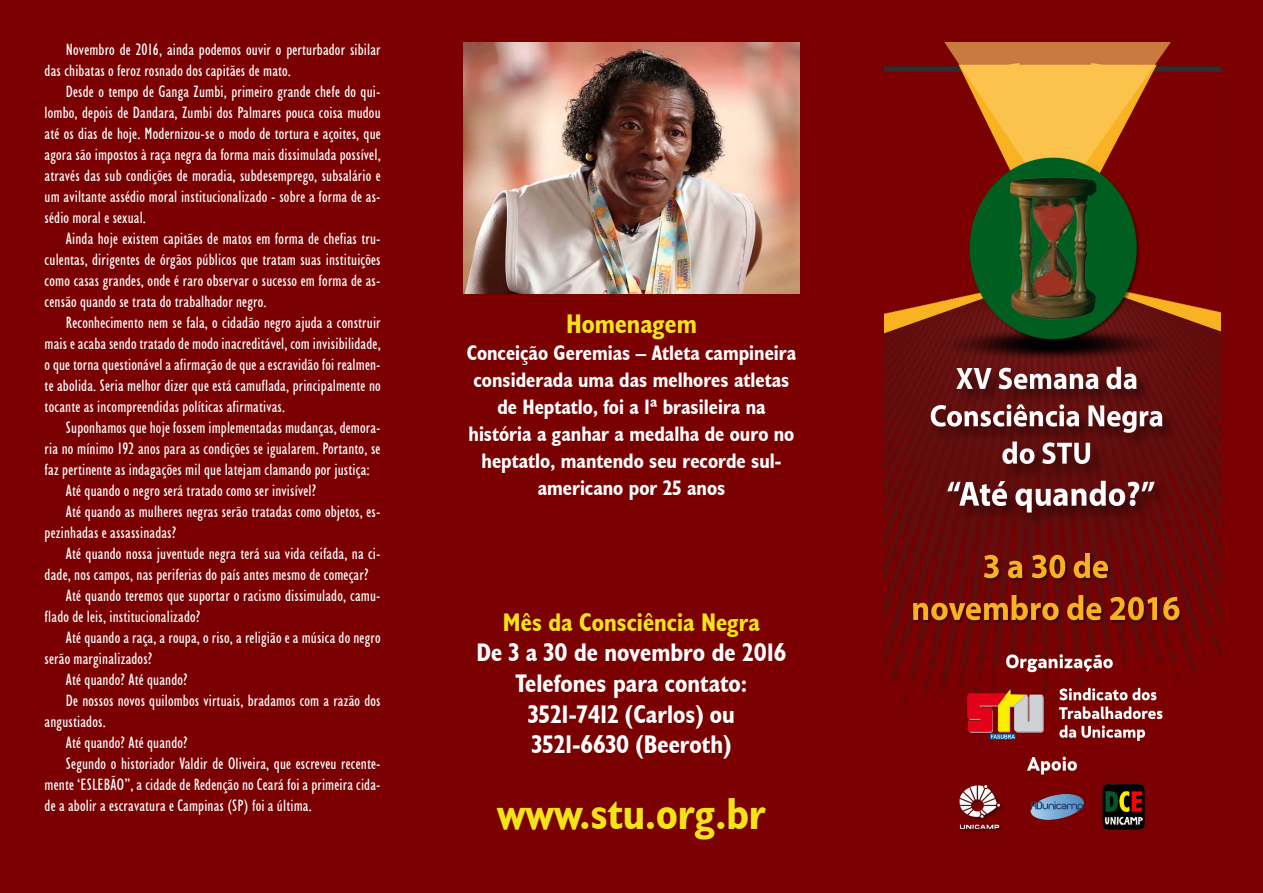
<style>
.page{position:relative;width:1263px;height:893px;background:#7b0002}
.page>*{position:absolute;margin:0;border:0;box-sizing:border-box;transform-origin:0 0}
.t1{font:700 condensed 45px "Humanist 521 BT";color:#f5e319}
.t2{font:700 condensed 27px "Humanist 521 BT";color:#f5e319}
.t3{font:700 condensed 25.5px "Humanist 521 BT";color:#fff}
.t4{font:700 condensed 25.5px "Humanist 521 BT";color:#f5e319}
.t5{font:700 condensed 21px/27px "Humanist 521 BT";color:#fff;text-align:center}
.t6{font:condensed 16.5px/21px "Humanist 521 BT";letter-spacing:.01em;color:#fff}
</style>
<div class="page">
<img style="left:463px;top:43px;width:336px;height:250px">
<img style="left:884px;top:43px;width:336px;height:807px">
<p class="t6" style="left:45px;top:39px;width:337px;text-indent:21px">Novembro de 2016, ainda podemos ouvir o perturbador sibilar das chibatas o feroz rosnado dos capitães de mato.</p>
<p class="t6" style="left:45px;top:81px;width:338px;text-align:justify;text-indent:21px">Desde o tempo de Ganga Zumbi, primeiro grande chefe do qui&shy;lombo, depois de Dandara, Zumbi dos Palmares pouca coisa mudou até os dias de hoje. Modernizou-se o modo de tortura e açoites, que agora são impostos à raça negra da forma mais dissimulada possível, através das sub condições de moradia, subdesemprego, subsalário e um aviltante assédio moral institucionalizado - sobre a forma de as&shy;sédio moral e sexual.</p>
<p class="t6" style="left:45px;top:228px;width:338px;text-align:justify;text-indent:21px">Ainda hoje existem capitães de matos em forma de chefias tru&shy;culentas, dirigentes de órgãos públicos que tratam suas instituições como casas grandes, onde é raro observar o sucesso em forma de as&shy;censão quando se trata do trabalhador negro.</p>
<p class="t6" style="left:45px;top:312px;width:338px;text-align:justify;text-indent:21px">Reconhecimento nem se fala, o cidadão negro ajuda a construir mais e acaba sendo tratado de modo inacreditável, com invisibilidade, o que torna questionável a afirmação de que a escravidão foi realmen&shy;te abolida. Seria melhor dizer que está camuflada, principalmente no tocante as incompreendidas políticas afirmativas.</p>
<p class="t6" style="left:45px;top:417px;width:337px;text-align:justify;text-indent:21px">Suponhamos que hoje fossem implementadas mudanças, demora&shy;ria no mínimo 192 anos para as condições se igualarem. Portanto, se faz pertinente as indagações mil que latejam clamando por justiça:</p>
<p class="t6" style="left:66px;top:480px;width:252px">Até quando o negro será tratado como ser invisível?</p>
<p class="t6" style="left:45px;top:501px;width:337px;text-indent:21px">Até quando as mulheres negras serão tratadas como objetos, es&shy;pezinhadas e assassinadas?</p>
<p class="t6" style="left:45px;top:543px;width:337px;text-indent:21px">Até quando nossa juventude negra terá sua vida ceifada, na ci&shy;dade, nos campos, nas periferias do país antes mesmo de começar?</p>
<p class="t6" style="left:45px;top:585px;width:337px;text-indent:21px">Até quando teremos que suportar o racismo dissimulado, camu&shy;flado de leis, institucionalizado?</p>
<p class="t6" style="left:45px;top:627px;width:337px;text-indent:21px">Até quando a raça, a roupa, o riso, a religião e a música do negro serão marginalizados?</p>
<p class="t6" style="left:66px;top:669px;width:123px">Até quando? Até quando?</p>
<p class="t6" style="left:45px;top:690px;width:337px;text-indent:21px">De nossos novos quilombos virtuais, bradamos com a razão dos angustiados.</p>
<p class="t6" style="left:66px;top:732px;width:123px">Até quando? Até quando?</p>
<p class="t6" style="left:45px;top:753px;width:337px;text-align:justify;text-indent:21px">Segundo o historiador Valdir de Oliveira, que escreveu recente&shy;mente ‘ESLEBÃO”, a cidade de Redenção no Ceará foi a primeira cida&shy;de a abolir a escravatura e Campinas (SP) foi a última.</p>
<p class="t2" style="left:566px;top:307px;width:132px">Homenagem</p>
<p class="t5" style="left:467px;top:339px;width:331px">Conceição Geremias – Atleta campineira considerada uma das melhores atletas de Heptatlo, foi a 1ª brasileira na história a ganhar a medalha de ouro no heptatlo, mantendo seu recorde sul&shy;americano por 25 anos</p>
<p class="t4" style="left:503px;top:606px;width:258px">Mês da Consciência Negra</p>
<p class="t3" style="left:476px;top:637px;width:312px">De 3 a 30 de novembro de 2016</p>
<p class="t3" style="left:515px;top:667px;width:233px">Telefones para contato:</p>
<p class="t3" style="left:528px;top:698px;width:208px">3521-7412 (Carlos) ou</p>
<p class="t3" style="left:532px;top:729px;width:201px">3521-6630 (Beeroth)</p>
<p class="t1" style="left:497px;top:786px;width:270px">www.stu.org.br</p>
</div>
